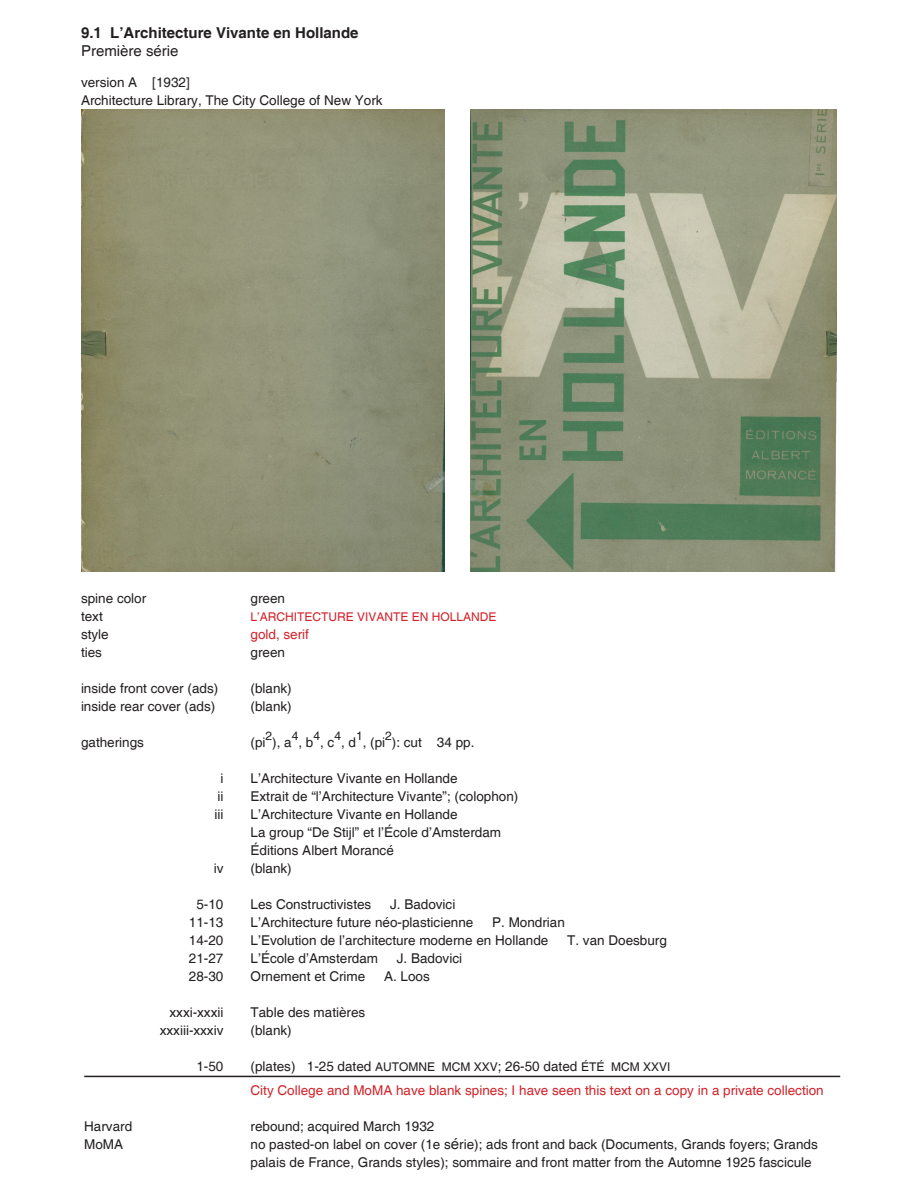
<style>
.page{position:relative;width:918px;height:1188px;background:#fff}
.page>*{position:absolute;margin:0;border:0;box-sizing:border-box;transform-origin:0 0}
.t1{font:700 15px "Helvetica";color:#231f20}
.t2{font:15px "Helvetica";color:#231f20}
.t3{font:13.5px/18px "Helvetica";color:#231f20;text-align:justify}
.t4{font:13.5px "Helvetica";color:#d1232a}
.t5{font:12px "Helvetica";color:#d1232a}
.t6{font:12px "Helvetica";color:#231f20}
.s1{font-size:12px}
.s2{font-size:15px}
</style>
<div class="page">
<hr style="left:84px;top:1076px;width:756px;height:1px;background:#231f20">
<img style="left:471px;top:109px;width:366px;height:463px">
<img style="left:81px;top:109px;width:364px;height:463px">
<p class="t1" style="left:81px;top:23px;width:279px">9.1 L’Architecture Vivante en Hollande</p>
<p class="t2" style="left:81px;top:42px;width:99px">Première série</p>
<p class="t3" style="left:81px;top:74px;width:110px">version A [1932]</p>
<p class="t3" style="left:81px;top:92px;width:303px">Architecture Library, The City College of New York</p>
<p class="t3" style="left:81px;top:590px;width:67px">spine color</p>
<p class="t3" style="left:81px;top:608px;width:23px">text</p>
<p class="t3" style="left:81px;top:626px;width:29px">style</p>
<p class="t3" style="left:81px;top:644px;width:23px">ties</p>
<p class="t3" style="left:81px;top:680px;width:139px">inside front cover (ads)</p>
<p class="t3" style="left:81px;top:698px;width:136px">inside rear cover (ads)</p>
<p class="t3" style="left:81px;top:734px;width:65px">gatherings</p>
<p class="t3" style="left:220px;top:770px;width:4px">i</p>
<p class="t3" style="left:217px;top:788px;width:7px">ii</p>
<p class="t3" style="left:215px;top:806px;width:10px">iii</p>
<p class="t3" style="left:84px;top:1118px;width:50px">Harvard</p>
<p class="t3" style="left:84px;top:1136px;width:41px">MoMA</p>
<p class="t3" style="left:214px;top:860px;width:11px">iv</p>
<p class="t3" style="left:196px;top:896px;width:29px">5-10</p>
<p class="t3" style="left:189px;top:914px;width:36px">11-13<br>14-20<br>21-27</p>
<p class="t3" style="left:189px;top:968px;width:36px">28-30</p>
<p class="t3" style="left:170px;top:1004px;width:55px">xxxi-xxxii</p>
<p class="t3" style="left:160px;top:1022px;width:65px">xxxiii-xxxiv</p>
<p class="t3" style="left:196px;top:1058px;width:29px">1-50</p>
<p class="t3" style="left:251px;top:590px;width:36px">green</p>
<p class="t5" style="left:251px;top:610px;width:248px">L’ARCHITECTURE VIVANTE EN HOLLANDE</p>
<p class="t4" style="left:251px;top:626px;width:60px">gold, serif</p>
<p class="t3" style="left:251px;top:644px;width:36px">green</p>
<p class="t3" style="left:251px;top:680px;width:43px">(blank)</p>
<p class="t3" style="left:251px;top:698px;width:43px">(blank)</p>
<p class="t3" style="left:251px;top:734px;width:16px">(pi</p>
<p class="t6" style="left:266px;top:728px;width:8px">2</p>
<p class="t6" style="left:292px;top:728px;width:8px">4</p>
<p class="t6" style="left:313px;top:728px;width:8px">4</p>
<p class="t6" style="left:334px;top:728px;width:8px">4</p>
<p class="t6" style="left:356px;top:728px;width:8px">1</p>
<p class="t6" style="left:385px;top:728px;width:8px">2</p>
<p class="t3" style="left:392px;top:734px;width:84px">): cut 34 pp.</p>
<p class="t3" style="left:251px;top:770px;width:209px">L’Architecture Vivante en Hollande</p>
<p class="t3" style="left:251px;top:788px;width:269px">Extrait de “l’Architecture Vivante”; (colophon)</p>
<p class="t3" style="left:251px;top:806px;width:209px">L’Architecture Vivante en Hollande</p>
<p class="t3" style="left:251px;top:824px;width:252px">La group “De Stijl” et l’École d’Amsterdam</p>
<p class="t3" style="left:251px;top:842px;width:145px">Éditions Albert Morancé</p>
<p class="t3" style="left:251px;top:860px;width:43px">(blank)</p>
<p class="t3" style="left:251px;top:896px;width:122px">Les Constructivistes</p>
<p class="t3" style="left:390px;top:896px;width:67px">J. Badovici</p>
<p class="t3" style="left:251px;top:914px;width:224px">L’Architecture future néo-plasticienne</p>
<p class="t3" style="left:492px;top:914px;width:74px">P. Mondrian</p>
<p class="t3" style="left:251px;top:932px;width:299px">L’Evolution de l’architecture moderne en Hollande</p>
<p class="t3" style="left:567px;top:932px;width:101px">T. van Doesburg</p>
<p class="t3" style="left:251px;top:950px;width:129px">L’École d’Amsterdam</p>
<p class="t3" style="left:397px;top:950px;width:67px">J. Badovici</p>
<p class="t3" style="left:251px;top:968px;width:116px">Ornement et Crime</p>
<p class="t3" style="left:384px;top:968px;width:47px">A. Loos</p>
<p class="t3" style="left:251px;top:1004px;width:116px">Table des matières</p>
<p class="t3" style="left:251px;top:1022px;width:43px">(blank)</p>
<p class="t3" style="left:251px;top:1058px;width:421px">(plates) 1-25 dated <span class="s1">AUTOMNE MCM XXV</span>; 26-50 dated <span class="s1">ÉTÉ MCM XXVI</span></p>
<p class="t3" style="left:272px;top:734px;width:21px">), a</p>
<p class="t3" style="left:363px;top:734px;width:24px">, (pi</p>
<p class="t3" style="left:298px;top:734px;width:17px">, b</p>
<p class="t3" style="left:341px;top:734px;width:17px">, d</p>
<p class="t3" style="left:320px;top:734px;width:16px">, c</p>
<p class="t4" style="left:251px;top:1082px;width:575px">City College and MoMA have blank spines; I have seen this text on a copy in a private collection</p>
<p class="t3" style="left:251px;top:1118px;width:185px">rebound; acquired March 1932</p>
<p class="t3" style="left:251px;top:1136px;width:569px">no pasted-on label on cover (1e s<span class="s2">é</span>rie); ads front and back (Documents, Grands foyers; Grands palais de France, Grands styles); sommaire and front matter from the Automne 1925 fascicule</p>
</div>
